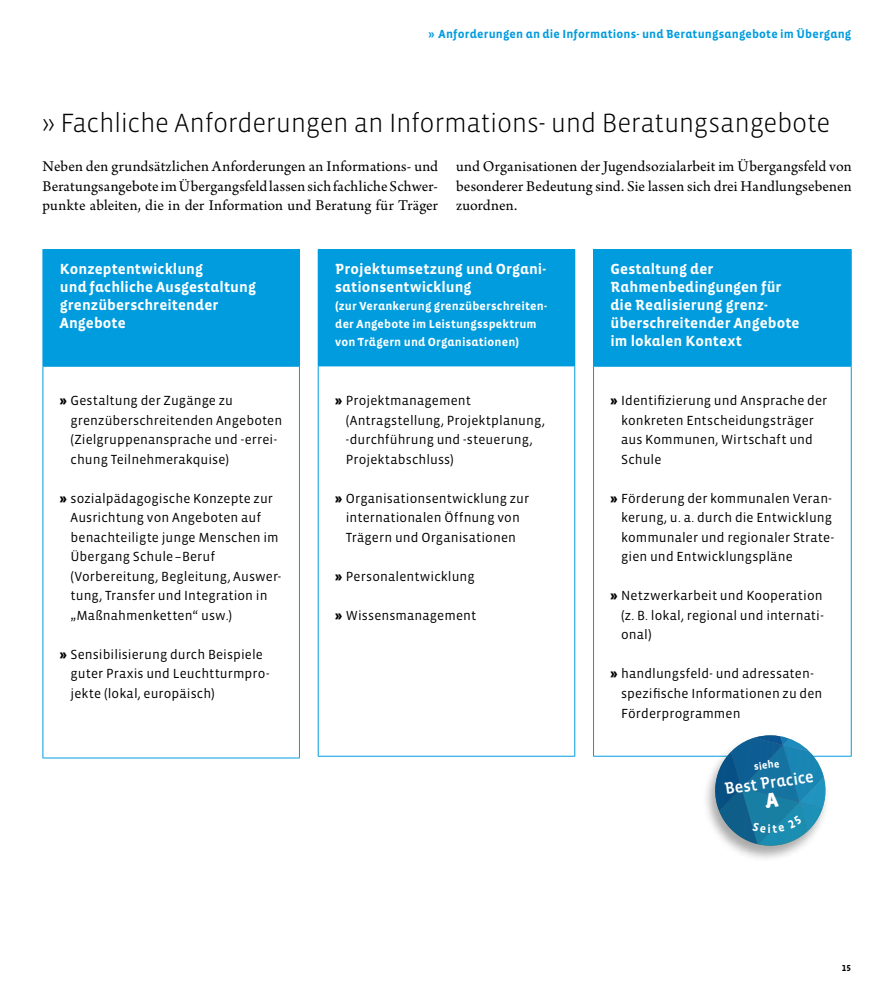
<style>
.page{position:relative;width:893px;height:1000px;background:#fff}
.page>*{position:absolute;margin:0;border:0;box-sizing:border-box;transform-origin:0 0}
.t1{font:300 27px "Vista Sans";letter-spacing:-.015em;color:#000}
.t2{font:16.65px "Vista Sans Alt Med";color:#fff}
.t3{font:15.75px/19.5px "Arno Pro";letter-spacing:.005em;color:#000;text-align:justify}
.t4{font:700 15px/18px "Vista Sans Alt";letter-spacing:.005em;color:#fff}
.t5{font:13.5px/19.5px "Vista Sans";letter-spacing:.01em;color:#000}
.t6{font:700 12px/18px "Vista Sans Alt";letter-spacing:.015em;color:#fff}
.t7{font:700 12px "Vista Sans Alt";letter-spacing:.015em;color:#009cde}
.t8{font:700 10.65px "Vista Sans Alt";color:#fff}
.t9{font:700 9px "Vista Sans Alt";color:#000}
.s1{font-weight:900}
</style>
<div class="page">
<div style="left:318px;top:249px;width:257px;height:117px;background:#009cde"></div>
<hr style="left:318px;top:366px;width:1px;height:389px;background:#009cde">
<hr style="left:574px;top:366px;width:1px;height:389px;background:#009cde">
<hr style="left:318px;top:755px;width:257px;height:1px;background:#009cde">
<div style="left:43px;top:249px;width:256px;height:117px;background:#009cde"></div>
<hr style="left:43px;top:249px;width:257px;height:1px;background:#009cde">
<hr style="left:299px;top:250px;width:1px;height:116px;background:#009cde">
<hr style="left:43px;top:366px;width:257px;height:1px;background:#009cde">
<hr style="left:43px;top:366px;width:1px;height:391px;background:#009cde">
<hr style="left:299px;top:366px;width:1px;height:391px;background:#009cde">
<hr style="left:43px;top:757px;width:257px;height:1px;background:#009cde">
<div style="left:593px;top:249px;width:258px;height:117px;background:#009cde"></div>
<hr style="left:593px;top:249px;width:259px;height:1px;background:#009cde">
<hr style="left:851px;top:250px;width:1px;height:116px;background:#009cde">
<hr style="left:593px;top:366px;width:259px;height:1px;background:#009cde">
<hr style="left:593px;top:366px;width:1px;height:389px;background:#009cde">
<hr style="left:851px;top:366px;width:1px;height:389px;background:#009cde">
<hr style="left:593px;top:755px;width:259px;height:1px;background:#009cde">
<div style="left:701px;top:733px;width:129px;height:128px;background:#000;opacity:.34"></div>
<svg style="left:709px;top:735px;width:123px;height:116px"></svg>
<p class="t7" style="left:429px;top:28px;width:424px">» Anforderungen an die Informations- und Beratungsangebote im Übergang</p>
<h1 class="t1" style="left:43px;top:109px;width:789px">» Fachliche Anforderungen an -Informations- und Beratungsangebote</h1>
<p class="t3" style="left:43px;top:157px;width:397px">Neben den grundsätzlichen Anforderungen an Informations- und Beratungsangebote im Übergangsfeld lassen sich fachliche Schwer&shy;punkte ableiten, die in der Information und Beratung für Träger</p>
<p class="t3" style="left:456px;top:157px;width:397px">und Organisationen der Jugendsozialarbeit im Übergangsfeld von besonderer Bedeutung sind. Sie lassen sich drei Handlungsebenen zuordnen.</p>
<p class="t4" style="left:60px;top:260px;width:198px">Konzeptentwicklung<br>und fachliche Ausgestaltung grenzüberschreitender<br>Angebote</p>
<p class="t5" style="left:71px;top:391px;width:213px;text-indent:-11px"><span class="s1">»</span> Gestaltung der Zugänge zu grenzüberschreitenden -Angeboten (Zielgruppenansprache und -errei&shy;chung Teilnehmerakquise)</p>
<p class="t5" style="left:71px;top:488px;width:212px;text-indent:-11px"><span class="s1">»</span> sozialpädagogische Konzepte zur<br>Ausrichtung von Angeboten auf benachteiligte junge Menschen im<br>Übergang -Schule–Beruf (Vorbereitung, Begleitung, Auswer&shy;tung, Transfer und Integration in „Maßnahmenketten“ usw.)</p>
<p class="t5" style="left:71px;top:644px;width:200px;text-indent:-11px"><span class="s1">»</span> Sensibilisierung durch Beispiele guter Praxis und Leuchtturmpro&shy;jekte (lokal, europäisch)</p>
<p class="t4" style="left:335px;top:260px;width:213px">Projektumsetzung und Organi&shy;sationsentwicklung</p>
<p class="t6" style="left:335px;top:297px;width:214px">(zur Verankerung grenzüberschreiten&shy;der Angebote im Leistungsspektrum von Trägern und Organisationen)</p>
<p class="t5" style="left:346px;top:391px;width:201px;text-indent:-11px"><span class="s1">»</span> Projektmanagement (Antragstellung, Projektplanung, -durchführung und -steuerung,<br>Projektabschluss)</p>
<p class="t5" style="left:335px;top:488px;width:195px;text-align:center"><span class="s1">»</span> Organisationsentwicklung zur internationalen Öffnung von<br>Trägern und Organisationen</p>
<p class="t5" style="left:335px;top:566px;width:141px"><span class="s1">»</span> Personalentwicklung</p>
<p class="t5" style="left:335px;top:605px;width:143px"><span class="s1">»</span> Wissensmanagement</p>
<p class="t4" style="left:610px;top:260px;width:191px">Gestaltung der<br>Rahmenbedingungen für die Realisierung grenz&shy;überschreitender Angebote im lokalen Kontext</p>
<p class="t5" style="left:621px;top:391px;width:208px;text-indent:-11px"><span class="s1">»</span> Identifizierung und Ansprache der konkreten Entscheidungsträger aus Kommunen, Wirtschaft und<br>Schule</p>
<p class="t5" style="left:621px;top:488px;width:214px;text-indent:-11px"><span class="s1">»</span> Förderung der kommunalen Veran&shy;kerung, u. a. durch die Entwicklung kommunaler und regionaler Strate&shy;gien und Entwicklungspläne</p>
<p class="t5" style="left:621px;top:586px;width:204px;text-align:justify;text-indent:-11px"><span class="s1">»</span> Netzwerkarbeit und Kooperation (z. B. lokal, regional und internati&shy;onal)</p>
<p class="t5" style="left:621px;top:664px;width:203px;text-indent:-11px"><span class="s1">»</span> handlungsfeld- und adressaten&shy;spezifische Informationen zu den<br>Förderprogrammen</p>
<p class="t8" style="left:753px;top:761px;width:27px;rotate:-8deg">siehe</p>
<p class="t2" style="left:723px;top:780px;width:91px;rotate:-8deg">Best Pracice</p>
<p class="t6" style="left:767px;top:819px;width:5px">i</p>
<p class="t9" style="left:842px;top:963px;width:11px">15</p>
</div>
